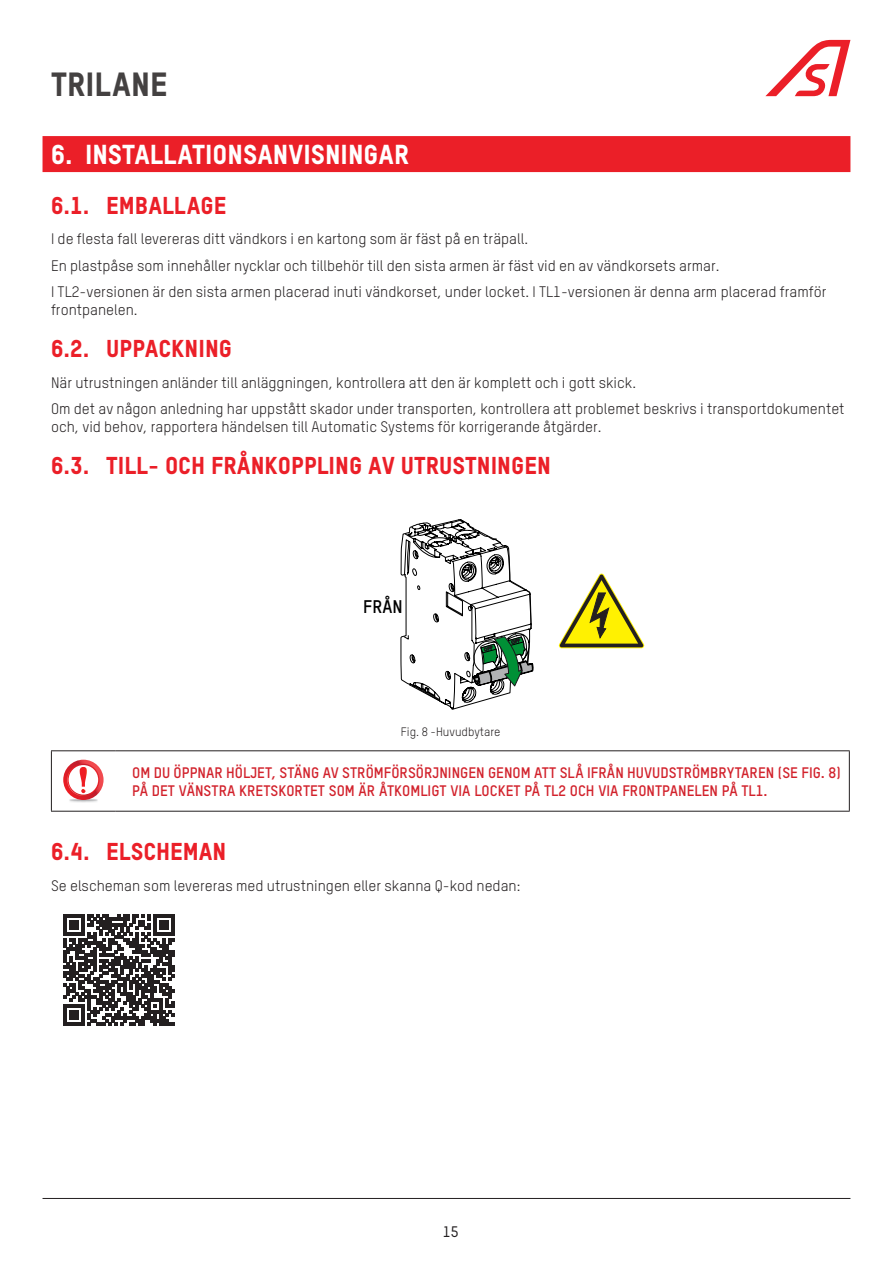
<style>
.page{position:relative;width:893px;height:1263px;background:#fff}
.page>*{position:absolute;margin:0;border:0;box-sizing:border-box;transform-origin:0 0}
.t1{font:33px "Oxfam TSTARPRO Headline";color:#444141}
.t2{font:27px "Oxfam TSTARPRO Headline";color:#fff}
.t3{font:24px "Oxfam TSTARPRO Headline";color:#eb1f28}
.t4{font:700 18px "Oxfam TSTARPRO";color:#000}
.t5{font:15px/26.5px "Oxfam TSTARPRO";color:#231f20}
.t6{font:700 15px/18px "Oxfam TSTARPRO";color:#d2222c}
.t7{font:500 15px "Oxfam TSTARPRO";color:#231f20}
.t8{font:12px "Oxfam TSTARPRO";color:#231f20}
</style>
<div class="page">
<div style="left:43px;top:136px;width:807px;height:36px;background:#eb1f28"></div>
<svg style="left:400px;top:519px;width:134px;height:191px"></svg>
<hr style="left:51px;top:750px;width:64px;height:1px;background:#231f20">
<hr style="left:51px;top:751px;width:1px;height:60px;background:#231f20">
<hr style="left:115px;top:750px;width:735px;height:1px;background:#231f20">
<hr style="left:849px;top:751px;width:1px;height:60px;background:#231f20">
<hr style="left:51px;top:811px;width:64px;height:1px;background:#231f20">
<hr style="left:115px;top:811px;width:735px;height:1px;background:#231f20">
<img style="left:63px;top:784px;width:35px;height:19px">
<svg style="left:63px;top:760px;width:41px;height:40px"></svg>
<svg style="left:67px;top:764px;width:33px;height:32px"></svg>
<svg style="left:68px;top:764px;width:31px;height:31px"></svg>
<div style="left:69px;top:765px;width:29px;height:29px;background:#fff;border-radius:50%"></div>
<svg style="left:80px;top:767px;width:7px;height:26px"></svg>
<svg style="left:63px;top:914px;width:111px;height:111px"></svg>
<svg style="left:559px;top:574px;width:85px;height:74px"></svg>
<svg style="left:765px;top:40px;width:85px;height:56px"></svg>
<hr style="left:43px;top:1198px;width:807px;height:1px;background:#231f20">
<h1 class="t1" style="left:51px;top:64px;width:118px">TRILANE</h1>
<h2 class="t2" style="left:51px;top:137px;width:360px">6. INSTALLATIONSANVISNINGAR</h2>
<h3 class="t3" style="left:51px;top:190px;width:177px">6.1. EMBALLAGE</h3>
<p class="t5" style="left:51px;top:226px;width:777px">I de flesta fall levereras ditt vändkors i en kartong som är fäst på en träpall.<br>En plastpåse som innehåller nycklar och tillbehör till den sista armen är fäst vid en av vändkorsets armar.<br>I TL2-versionen är den sista armen placerad inuti vändkorset, under locket. I TL1-versionen är denna arm placerad framför</p>
<p class="t5" style="left:51px;top:297px;width:88px">frontpanelen.</p>
<h3 class="t3" style="left:51px;top:334px;width:183px">6.2. UPPACKNING</h3>
<p class="t5" style="left:51px;top:369px;width:795px">När utrustningen anländer till anläggningen, kontrollera att den är komplett och i gott skick.<br>Om det av någon anledning har uppstått skador under transporten, kontrollera att problemet beskrivs i transportdokumentet</p>
<p class="t5" style="left:51px;top:413px;width:552px">och, vid behov, rapportera händelsen till Automatic Systems för korrigerande åtgärder.</p>
<h3 class="t3" style="left:51px;top:450px;width:501px">6.3. TILL- OCH FRÅNKOPPLING AV UTRUSTNINGEN</h3>
<p class="t4" style="left:363px;top:596px;width:41px">FRÅN</p>
<p class="t8" style="left:401px;top:724px;width:101px">Fig. 8 -Huvudbytare</p>
<p class="t6" style="left:132px;top:763px;width:710px">OM DU ÖPPNAR HÖLJET, STÄNG AV STRÖMFÖRSÖRJNINGEN GENOM ATT SLÅ IFRÅN HUVUDSTRÖMBRYTAREN (SE FIG. 8)<br>PÅ DET VÄNSTRA KRETSKORTET SOM ÄR ÅTKOMLIGT VIA LOCKET PÅ TL2 OCH VIA FRONTPANELEN PÅ TL1.</p>
<h3 class="t3" style="left:51px;top:836px;width:177px">6.4. ELSCHEMAN</h3>
<p class="t5" style="left:51px;top:872px;width:471px">Se elscheman som levereras med utrustningen eller skanna Q-kod nedan:</p>
<p class="t7" style="left:443px;top:1222px;width:17px">15</p>
</div>
